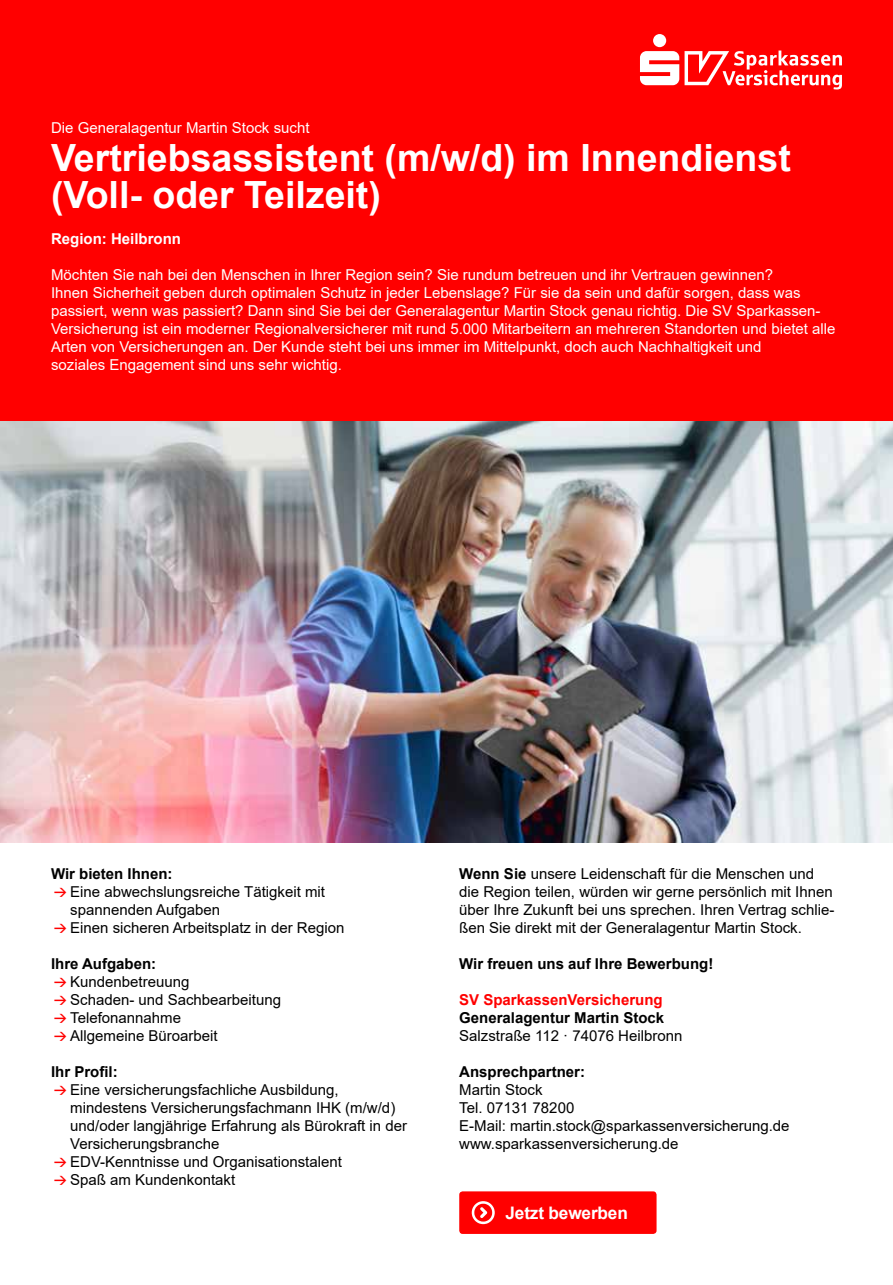
<style>
.page{position:relative;width:893px;height:1285px;background:#fff}
.page>*{position:absolute;margin:0;border:0;box-sizing:border-box;transform-origin:0 0}
.t1{font:700 37.5px/37.5px "Arial";color:#fff}
.t2{font:700 17.25px "Arial";letter-spacing:-.01em;color:#fff}
.t3{font:15px/18px "Arial";color:#000}
.t4{font:15px/18px "Arial";color:#fff}
.t5{font:700 15px "Arial";color:#000}
.t6{font:700 15px "Arial";color:#f00}
.t7{font:700 15px "Arial";color:#fff}
.s1{font-weight:700}
</style>
<div class="page">
<div style="left:0;top:0;width:893px;height:421px;background:#f00"></div>
<svg style="left:685px;top:50px;width:157px;height:39px"></svg>
<div style="left:653px;top:34px;width:13px;height:13px;background:#fff;border-radius:50%"></div>
<svg style="left:640px;top:51px;width:39px;height:34px"></svg>
<img style="left:0;top:421px;width:893px;height:421px">
<div style="left:459px;top:1191px;width:198px;height:42px;background:#f00;border-radius:3px"></div>
<svg style="left:472px;top:1201px;width:23px;height:22px"></svg>
<p class="t4" style="left:51px;top:119px;width:260px">Die Generalagentur Martin Stock sucht</p>
<h1 class="t1" style="left:51px;top:139px;width:741px">Vertriebsassistent (m/w/d) im Innendienst (Voll- oder Teilzeit)</h1>
<p class="t7" style="left:51px;top:228px;width:132px">Region: Heilbronn</p>
<p class="t4" style="left:51px;top:266px;width:786px">Möchten Sie nah bei den Menschen in Ihrer Region sein? Sie rundum betreuen und ihr Vertrauen gewinnen?<br>Ihnen Sicherheit geben durch optimalen Schutz in jeder Lebenslage? Für sie da sein und dafür sorgen, dass was passiert, wenn was passiert? Dann sind Sie bei der Generalagentur Martin Stock genau richtig. Die SV Sparkassen-Versicherung ist ein moderner Regionalversicherer mit rund 5.000 Mitarbeitern an mehreren Standorten und bietet alle Arten von Versicherungen an. Der Kunde steht bei uns immer im Mittelpunkt, doch auch Nachhaltigkeit und<br>soziales Engagement sind uns sehr wichtig.</p>
<p class="t5" style="left:51px;top:862px;width:123px">Wir bieten Ihnen:</p>
<p class="t3" style="left:70px;top:882px;width:276px">Eine abwechslungsreiche Tätigkeit mit spannenden Aufgaben<br>Einen sicheren Arbeitsplatz in der Region</p>
<p class="t5" style="left:51px;top:952px;width:107px">Ihre Aufgaben:</p>
<p class="t3" style="left:70px;top:972px;width:212px">Kundenbetreuung<br>Schaden- und Sachbearbeitung<br>Telefonannahme<br>Allgemeine Büroarbeit</p>
<p class="t5" style="left:51px;top:1060px;width:68px">Ihr Profil:</p>
<p class="t3" style="left:70px;top:1080px;width:338px">Eine versicherungsfachliche Ausbildung, mindestens Versicherungsfachmann IHK (m/w/d) und/oder langjährige Erfahrung als Bürokraft in der Versicherungsbranche<br>EDV-Kenntnisse und Organisationstalent<br>Spaß am Kundenkontakt</p>
<p class="t3" style="left:459px;top:864px;width:377px"><span class="s1">Wenn Sie</span> unsere Leidenschaft für die Menschen und die Region teilen, würden wir gerne persönlich mit Ihnen über Ihre Zukunft bei uns sprechen. Ihren Vertrag schlie&shy;ßen Sie direkt mit der Generalagentur Martin Stock.</p>
<p class="t5" style="left:459px;top:952px;width:256px">Wir freuen uns auf Ihre Bewerbung!</p>
<p class="t6" style="left:459px;top:988px;width:205px">SV SparkassenVersicherung</p>
<p class="t5" style="left:459px;top:1006px;width:207px">Generalagentur Martin Stock</p>
<p class="t3" style="left:459px;top:1026px;width:225px">Salzstraße 112 · 74076 Heilbronn</p>
<p class="t5" style="left:459px;top:1060px;width:127px">Ansprechpartner:</p>
<p class="t3" style="left:459px;top:1080px;width:332px">Martin Stock<br>Tel. 07131 78200<br>E-Mail: martin.stock@sparkassenversicherung.de www.sparkassenversicherung.de</p>
<p class="t2" style="left:506px;top:1200px;width:124px">Jetzt bewerben</p>
</div>
